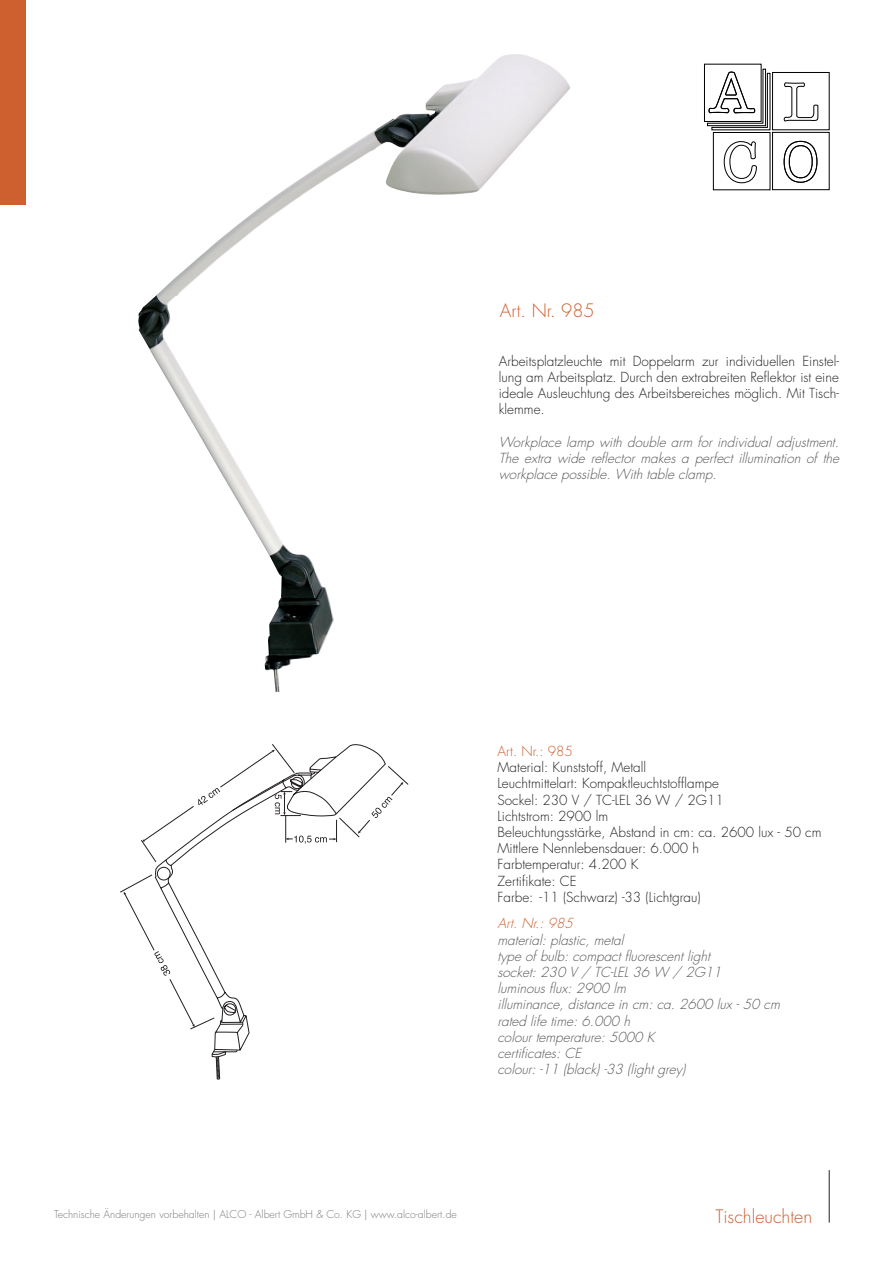
<style>
.page{position:relative;width:893px;height:1263px;background:#fff}
.page>*{position:absolute;margin:0;border:0;box-sizing:border-box;transform-origin:0 0}
.t1{font:300 18px "Futura Std";color:#cd602e}
.t2{font:300 13.5px/16.2px "Futura Std";color:#231f20;text-align:justify}
.t3{font:italic 300 13.5px/16.2px "Futura Std";color:#57585a;text-align:justify}
.t4{font:300 13.5px "Futura Std";color:#cd602e}
.t5{font:italic 300 13.5px "Futura Std";color:#cd602e}
.t6{font:300 10.5px "Futura Std";color:#787a7d}
</style>
<div class="page">
<hr style="left:829px;top:1170px;width:1px;height:52px;background:#231f20">
<svg style="left:704px;top:64px;width:126px;height:126px"></svg>
<img style="left:138px;top:54px;width:374px;height:638px">
<svg style="left:157px;top:862px;width:93px;height:216px"></svg>
<svg style="left:120px;top:874px;width:94px;height:155px"></svg>
<svg style="left:141px;top:744px;width:267px;height:118px"></svg>
<div style="left:0;top:0;width:26px;height:204px;background:#cd602e"></div>
<p class="t1" style="left:500px;top:299px;width:96px">Art. Nr. 985</p>
<p class="t2" style="left:499px;top:353px;width:342px">Arbeitsplatzleuchte mit Doppelarm zur individuellen Einstel&shy;lung am Arbeitsplatz. Durch den extrabreiten Reflektor ist eine ideale Ausleuchtung des Arbeitsbereiches möglich. Mit Tisch&shy;klemme.</p>
<p class="t3" style="left:499px;top:434px;width:345px">Workplace lamp with double arm for individual adjustment.<br>The extra wide reflector makes a perfect illumination of the workplace possible.Withtable clamp.</p>
<p class="t4" style="left:497px;top:743px;width:77px">Art. Nr.: 985</p>
<p class="t2" style="left:497px;top:760px;width:150px">Material: Kunststoff, Metall</p>
<p class="t2" style="left:497px;top:776px;width:223px">Leuchtmittelart: Kompaktleuchtstofflampe</p>
<p class="t2" style="left:497px;top:792px;width:228px">Sockel: 230 V / TC-LEL 36 W / 2G11</p>
<p class="t2" style="left:497px;top:808px;width:112px">Lichtstrom: 2900 lm</p>
<p class="t2" style="left:497px;top:824px;width:325px">Beleuchtungsstärke, Abstand in cm: ca. 2600 lux - 50 cm</p>
<p class="t2" style="left:497px;top:841px;width:203px">Mittlere Nennlebensdauer: 6.000 h</p>
<p class="t2" style="left:497px;top:857px;width:142px">Farbtemperatur: 4.200 K</p>
<p class="t2" style="left:497px;top:873px;width:81px">Zertifikate: CE</p>
<p class="t2" style="left:497px;top:889px;width:205px">Farbe: -11 (Schwarz) -33 (Lichtgrau)</p>
<p class="t5" style="left:497px;top:915px;width:80px">Art.Nr.:985</p>
<p class="t3" style="left:497px;top:932px;width:131px">material:plastic,metal</p>
<p class="t3" style="left:497px;top:948px;width:218px">type ofbulb:compactfluorescentlight</p>
<p class="t3" style="left:497px;top:964px;width:229px">socket:230 V / TC-LEL36 W / 2G11</p>
<p class="t3" style="left:497px;top:980px;width:134px">luminousflux:2900 lm</p>
<p class="t3" style="left:497px;top:997px;width:287px">illuminance,distance incm:ca.2600 lux-50 cm</p>
<p class="t3" style="left:497px;top:1013px;width:138px">rated life time:6.000 h</p>
<p class="t3" style="left:497px;top:1029px;width:162px">colourtemperature:5000 K</p>
<p class="t3" style="left:497px;top:1045px;width:89px">certificates:CE</p>
<p class="t3" style="left:497px;top:1061px;width:193px">colour: -11 (black)-33 (lightgrey)</p>
<p class="t6" style="left:54px;top:1207px;width:404px">Technische Änderungen vorbehalten | ALCO - Albert GmbH &amp; Co. KG | www.alco-albert.de</p>
<p class="t1" style="left:716px;top:1205px;width:98px">Tischleuchten</p>
</div>
